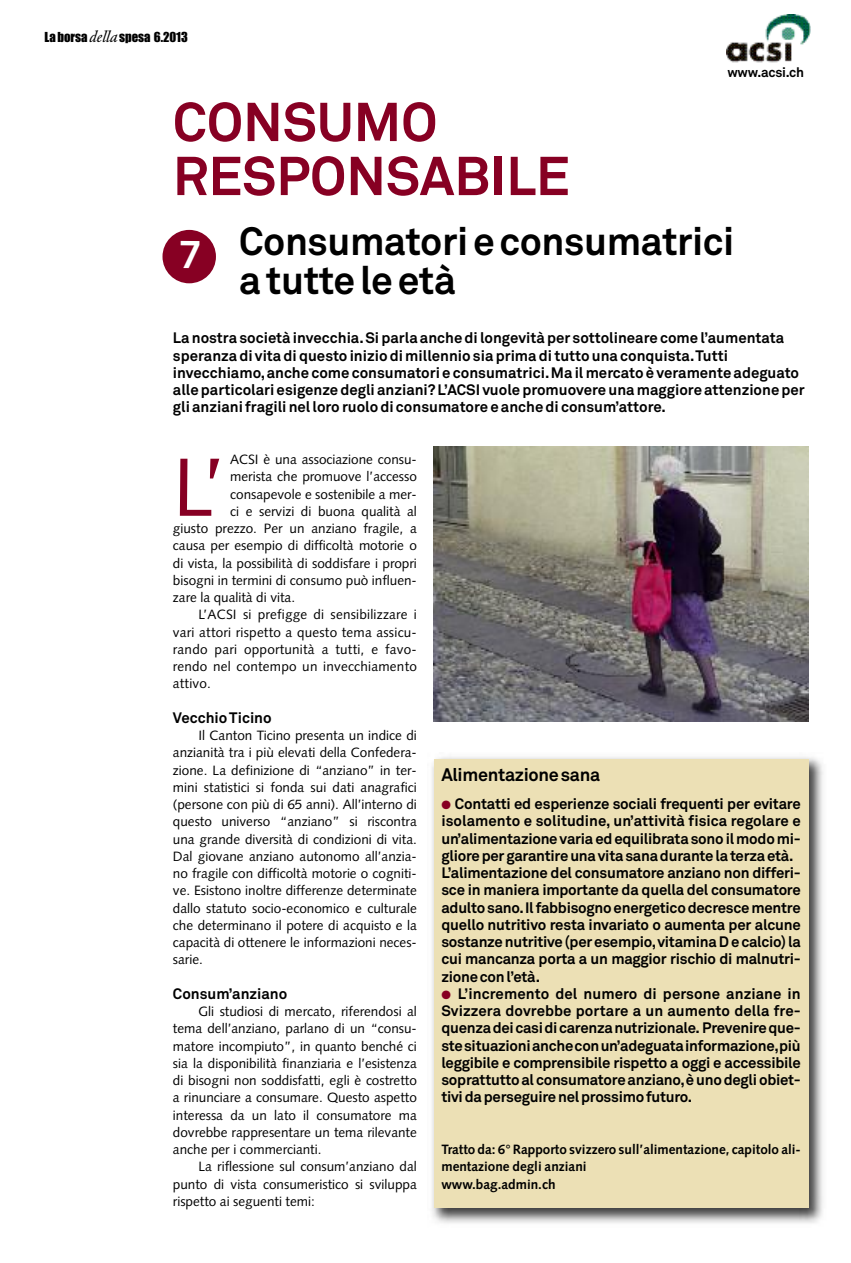
<style>
.page{position:relative;width:851px;height:1263px;background:#fff}
.page>*{position:absolute;margin:0;border:0;box-sizing:border-box;transform-origin:0 0}
.t1{font:82.5px "Syntax";color:#870023}
.t2{font:700 54px/54px "Akkurat Std";color:#870023}
.t3{font:700 39px/39px "Akkurat Std";letter-spacing:-.01em;color:#000}
.t4{font:700 18px "Akkurat Std";letter-spacing:-.015em;color:#000}
.t5{font:700 15px/17.2px "Akkurat Std";letter-spacing:-.01em;color:#000}
.t6{font:13.5px/17.2px "Syntax";color:#000;text-align:justify}
.t7{font:700 13.5px/17.2px "Syntax";color:#000}
.t8{font:700 13.5px "Akkurat Std";letter-spacing:-.015em;color:#000}
.t9{font:12.75px "Impact";color:#000}
.s1{font-family:"Garamond BE";font-style:italic;font-size:16.05px}
.s2{color:#fff}
.s3{color:#870023}
</style>
<div class="page">
<div style="left:162px;top:230px;width:54px;height:53px;background:#870023;border-radius:50%"></div>
<img style="left:432px;top:756px;width:391px;height:467px">
<div style="left:434px;top:759px;width:374px;height:449px;background:#ece0b5"></div>
<img style="left:434px;top:447px;width:374px;height:274px">
<img style="left:726px;top:14px;width:84px;height:49px">
<p class="t9" style="left:45px;top:30px;width:145px">Laborsa <span class="s1">della</span>spesa 6.2013</p>
<p class="t8" style="left:727px;top:67px;width:78px">www.acsi.ch</p>
<h2 class="t2" style="left:173px;top:100px;width:398px">CONSUMO<br>RESPONSABILE</h2>
<h3 class="t3" style="left:239px;top:225px;width:496px;text-indent:-60px"><span class="s2">7</span> Consumatorieconsumatrici atutteleetà</h3>
<p class="t5" style="left:173px;top:331px;width:633px">Lanostra società invecchia.Siparla anchedilongevitàper sottolineare come l’aumentata speranzadi vitadiquesto iniziodimillennio siaprimadi tuttouna conquista.Tutti invecchiamo,anche come consumatori e consumatrici.Ma ilmercato è veramente adeguato alleparticolari esigenzedegli anziani?L’ACSI vuolepromuovereunamaggiore attenzioneper gli anzianifragilinelloro ruolodi consumatore e anchedi consum’attore.</p>
<h1 class="t1" style="left:173px;top:454px;width:54px">L’</h1>
<p class="t6" style="left:230px;top:452px;width:188px">ACSI è una associazione consu-</p>
<p class="t6" style="left:230px;top:469px;width:188px">merista che promuove l’accesso</p>
<p class="t6" style="left:230px;top:486px;width:188px">consapevole e sostenibile a mer-</p>
<p class="t6" style="left:230px;top:504px;width:188px">ci e servizi di buona qualità al</p>
<p class="t6" style="left:173px;top:521px;width:245px">giusto prezzo. Per un anziano fragile, a</p>
<p class="t6" style="left:173px;top:538px;width:245px">causa per esempio di difficoltà motorie o</p>
<p class="t6" style="left:173px;top:555px;width:245px">di vista, la possibilità di soddisfare i propri</p>
<p class="t6" style="left:173px;top:573px;width:245px">bisogni in termini di consumo può influen-</p>
<p class="t6" style="left:173px;top:590px;width:124px">zare la qualità di vita.</p>
<p class="t6" style="left:198px;top:607px;width:220px">L’ACSI si prefigge di sensibilizzare i</p>
<p class="t6" style="left:173px;top:624px;width:245px">vari attori rispetto a questo tema assicu-</p>
<p class="t6" style="left:173px;top:642px;width:245px">rando pari opportunità a tutti, e favo-</p>
<p class="t6" style="left:173px;top:659px;width:245px">rendo nel contempo un invecchiamento</p>
<p class="t6" style="left:173px;top:676px;width:40px">attivo.</p>
<p class="t5" style="left:173px;top:710px;width:100px">VecchioTicino</p>
<p class="t6" style="left:173px;top:728px;width:245px;text-indent:26px">Il Canton Ticino presenta un indice di anzianità tra i più elevati della Confedera&shy;zione. La definizione di “anziano” in ter&shy;mini statistici si fonda sui dati anagrafici (persone con più di 65 anni). All’interno di questo universo “anziano” si riscontra una grande diversità di condizioni di vita.<br>Dal giovane anziano autonomo all’anzia&shy;no fragile con difficoltà motorie o cogniti&shy;ve. Esistono inoltre differenze determinate dallo statuto socio-economico e culturale che determinano il potere di acquisto e la capacità di ottenere le informazioni neces&shy;sarie.</p>
<p class="t5" style="left:173px;top:986px;width:116px">Consum’anziano</p>
<p class="t6" style="left:173px;top:1004px;width:245px;text-indent:26px">Gli studiosi di mercato, riferendosi al tema dell’anziano, parlano di un “consu&shy;matore incompiuto”, in quanto benché ci sia la disponibilità finanziaria e l’esistenza di bisogni non soddisfatti, egli è costretto a rinunciare a consumare. Questo aspetto interessa da un lato il consumatore ma dovrebbe rappresentare un tema rilevante anche per i commercianti.</p>
<p class="t6" style="left:173px;top:1159px;width:245px;text-indent:26px">La riflessione sul consum’anziano dal punto di vista consumeristico si sviluppa rispetto ai seguenti temi:</p>
<h3 class="t4" style="left:441px;top:768px;width:160px">Alimentazionesana</h3>
<p class="t5" style="left:441px;top:797px;width:361px"><span class="s3">●</span> Contatti ed esperienze sociali frequenti per evitare isolamento e solitudine, un’attività fisica regolare e un’alimentazionevariaedequilibratasonoilmodomi&shy;gliorepergarantireunavitasanadurantelaterzaetà.<br>L’alimentazione del consumatore anziano non differi&shy;sce in maniera importante da quella del consumatore adultosano.Ilfabbisognoenergeticodecrescementre quello nutritivo resta invariato o aumenta per alcune sostanzenutritive(peresempio,vitaminaDecalcio)la cui mancanza porta a un maggior rischio di malnutri&shy;zioneconl’età.</p>
<p class="t5" style="left:441px;top:986px;width:361px;text-align:justify"><span class="s3">●</span> L’incremento del numero di persone anziane in Svizzera dovrebbe portare a un aumento della fre&shy;quenzadeicasidicarenzanutrizionale. Prevenireque&shy;stesituazioniancheconun’adeguatainformazione,più leggibile e comprensibile rispetto a oggi e accessibile soprattuttoalconsumatoreanziano,èunodegliobiet&shy;tividaperseguirenelprossimofuturo.</p>
<p class="t7" style="left:441px;top:1142px;width:361px">Tratto da: 6° Rapporto svizzero sull’alimentazione, capitolo ali&shy;mentazione degli anziani<br>www.bag.admin.ch</p>
</div>
